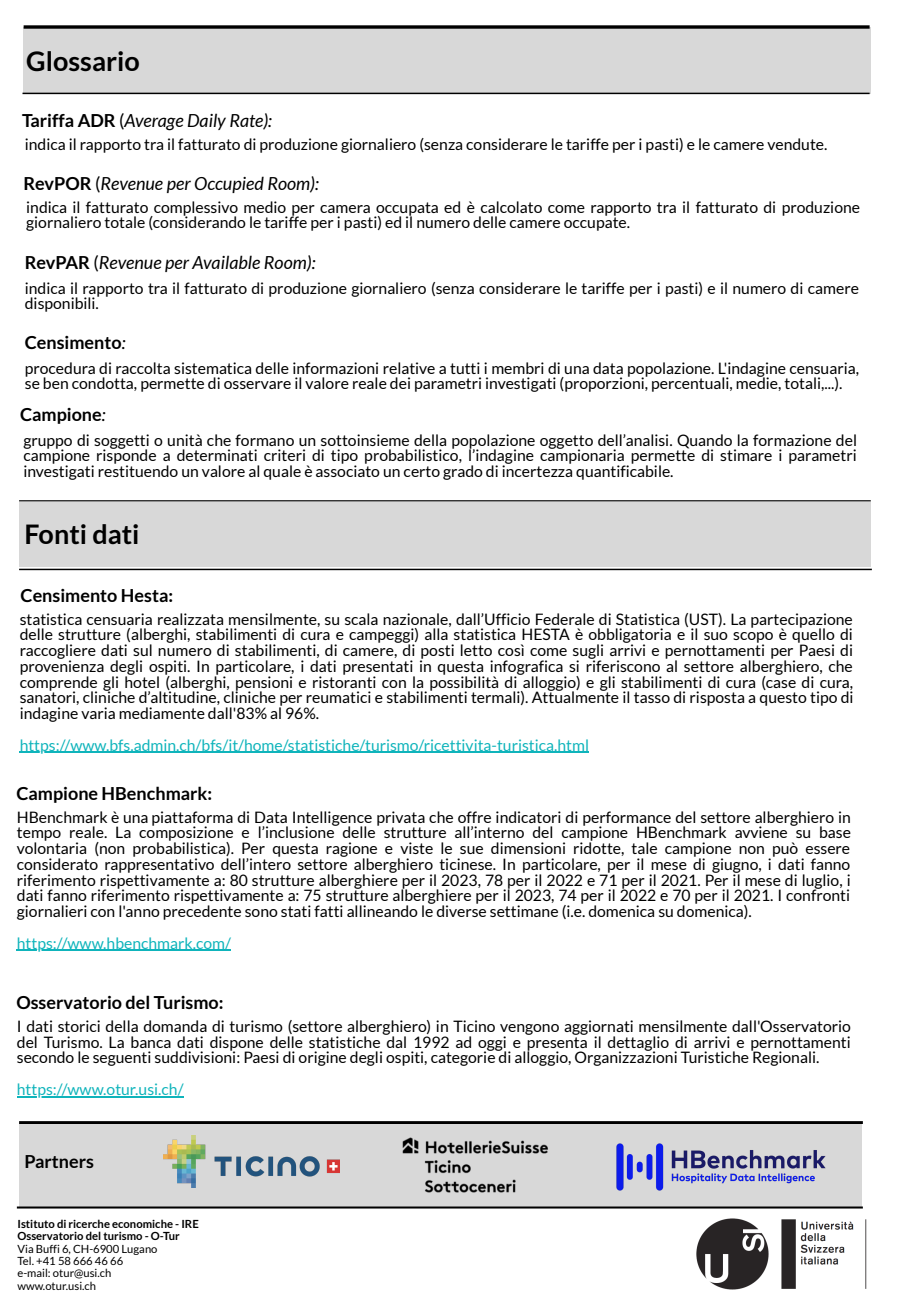
<style>
.page{position:relative;width:900px;height:1313px;background:#fff}
.page>*{position:absolute;margin:0;border:0;box-sizing:border-box;transform-origin:0 0}
.t1{font:700 27px "Lato";color:#000}
.t2{font:italic 18px "Lato";color:#000}
.t3{font:700 18px "Lato";color:#000}
.t4{font:15.75px/15.8px "Lato";color:#000;text-align:justify}
.t5{font:15.75px "Lato";color:#0fb4bb}
.t6{font:11.25px "Lato";color:#000}
.t7{font:700 11.25px "Lato";color:#000}
.s1{font-weight:700;font-style:normal}
.s2{font-style:normal}
.s3{font-weight:400;font-style:italic}
</style>
<div class="page">
<div style="left:19px;top:501px;width:852px;height:66px;background:#d8d8d8"></div>
<hr style="left:19px;top:500px;width:852px;height:1px;background:#000">
<div style="left:24px;top:27px;width:847px;height:66px;background:#d8d8d8"></div>
<svg style="left:24px;top:25px;width:846px;height:4px;background:#242424"></svg>
<div style="left:19px;top:1123px;width:843px;height:83px;background:#d8d8d8"></div>
<hr style="left:19px;top:1121px;width:844px;height:3px;background:#000">
<img style="left:403px;top:1137px;width:145px;height:56px">
<img style="left:616px;top:1143px;width:210px;height:47px">
<img style="left:163px;top:1135px;width:177px;height:52px">
<hr style="left:17px;top:1206px;width:846px;height:2px;background:#000">
<img style="left:696px;top:1218px;width:171px;height:72px">
<hr style="left:22px;top:93px;width:848px;height:1px;background:#000">
<hr style="left:19px;top:569px;width:853px;height:1px;background:#000">
<hr style="left:20px;top:752px;width:569px;height:1px;background:#0fb4bb">
<hr style="left:17px;top:950px;width:214px;height:1px;background:#0fb4bb">
<hr style="left:17px;top:1096px;width:167px;height:1px;background:#0fb4bb">
<p class="t1" style="left:26px;top:44px;width:115px">Glossario</p>
<p class="t2" style="left:22px;top:109px;width:252px"><span class="s1">Tariffa ADR</span> <span class="s2">(</span>Average Daily Rate):</p>
<p class="t4" style="left:25px;top:136px;width:804px">indica il rapporto tra il fatturato di produzione giornaliero (senza considerare le tariffe per i pasti) e le camere vendute.</p>
<p class="t2" style="left:23px;top:172px;width:297px"><span class="s1">RevPOR</span> <span class="s2">(</span>Revenue per Occupied Room):</p>
<p class="t4" style="left:26px;top:199px;width:835px">indica il fatturato complessivo medio per camera occupata ed è calcolato come rapporto tra il fatturato di produzione giornaliero totale (considerando le tariffe per i pasti) ed il numero delle camere occupate.</p>
<p class="t2" style="left:25px;top:251px;width:292px"><span class="s1">RevPAR</span> <span class="s2">(</span>Revenue per Available Room):</p>
<p class="t4" style="left:25px;top:280px;width:836px">indica il rapporto tra il fatturato di produzione giornaliero (senza considerare le tariffe per i pasti) e il numero di camere disponibili.</p>
<p class="t3" style="left:25px;top:331px;width:102px">Censimento<span class="s3">:</span></p>
<p class="t4" style="left:25px;top:360px;width:836px">procedura di raccolta sistematica delle informazioni relative a tutti i membri di una data popolazione. L'indagine censuaria, se ben condotta, permette di osservare il valore reale dei parametri investigati (proporzioni, percentuali, medie, totali,...).</p>
<p class="t3" style="left:20px;top:403px;width:87px">Campione<span class="s3">:</span></p>
<p class="t4" style="left:23px;top:432px;width:835px">gruppo di soggetti o unità che formano un sottoinsieme della popolazione oggetto dell’analisi. Quando la formazione del campione risponde a determinati criteri di tipo probabilistico, l’indagine campionaria permette di stimare i parametri investigati restituendo un valore al quale è associato un certo grado di incertezza quantificabile.</p>
<p class="t1" style="left:24px;top:517px;width:117px">Fonti dati</p>
<p class="t3" style="left:21px;top:584px;width:154px">Censimento Hesta:</p>
<p class="t4" style="left:20px;top:610px;width:836px">statistica censuaria realizzata mensilmente, su scala nazionale, dall’Ufficio Federale di Statistica (UST). La partecipazione delle strutture (alberghi, stabilimenti di cura e campeggi) alla statistica HESTA è obbligatoria e il suo scopo è quello di raccogliere dati sul numero di stabilimenti, di camere, di posti letto così come sugli arrivi e pernottamenti per Paesi di provenienza degli ospiti. In particolare, i dati presentati in questa infografica si riferiscono al settore alberghiero, che comprende gli hotel (alberghi, pensioni e ristoranti con la possibilità di alloggio) e gli stabilimenti di cura (case di cura, sanatori, cliniche d’altitudine, cliniche per reumatici e stabilimenti termali). Attualmente il tasso di risposta a questo tipo di indagine varia mediamente dall'83% al 96%.</p>
<p class="t5" style="left:20px;top:735px;width:571px">https://www.bfs.admin.ch/bfs/it/home/statistiche/turismo/ricettivita-turistica.html</p>
<p class="t3" style="left:16px;top:782px;width:197px">Campione HBenchmark:</p>
<p class="t4" style="left:17px;top:808px;width:836px">HBenchmark è una piattaforma di Data Intelligence privata che offre indicatori di performance del settore alberghiero in tempo reale. La composizione e l’inclusione delle strutture all’interno del campione HBenchmark avviene su base volontaria (non probabilistica). Per questa ragione e viste le sue dimensioni ridotte, tale campione non può essere considerato rappresentativo dell’intero settore alberghiero ticinese. In particolare, per il mese di giugno, i dati fanno riferimento rispettivamente a: 80 strutture alberghiere per il 2023, 78 per il 2022 e 71 per il 2021. Per il mese di luglio, i dati fanno riferimento rispettivamente a: 75 strutture alberghiere per il 2023, 74 per il 2022 e 70 per il 2021. I confronti giornalieri con l'anno precedente sono stati fatti allineando le diverse settimane (i.e. domenica su domenica).</p>
<p class="t5" style="left:17px;top:933px;width:216px">https://www.hbenchmark.com/</p>
<p class="t3" style="left:16px;top:991px;width:209px">Osservatorio del Turismo:</p>
<p class="t4" style="left:17px;top:1018px;width:836px">I dati storici della domanda di turismo (settore alberghiero) in Ticino vengono aggiornati mensilmente dall'Osservatorio del Turismo. La banca dati dispone delle statistiche dal 1992 ad oggi e presenta il dettaglio di arrivi e pernottamenti secondo le seguenti suddivisioni: Paesi di origine degli ospiti, categorie di alloggio, Organizzazioni Turistiche Regionali.</p>
<p class="t5" style="left:17px;top:1079px;width:168px">https://www.otur.usi.ch/</p>
<p class="t3" style="left:24px;top:1150px;width:71px">Partners</p>
<p class="t7" style="left:17px;top:1216px;width:183px">Istituto di ricerche economiche - IRE</p>
<p class="t7" style="left:17px;top:1229px;width:164px">Osservatorio del turismo - O-Tur</p>
<p class="t6" style="left:17px;top:1241px;width:142px">Via Buffi 6, CH-6900 Lugano</p>
<p class="t6" style="left:17px;top:1253px;width:107px">Tel. +41 58 666 46 66</p>
<p class="t6" style="left:17px;top:1266px;width:95px">e-mail: otur@usi.ch</p>
<p class="t6" style="left:17px;top:1278px;width:80px">www.otur.usi.ch</p>
</div>
